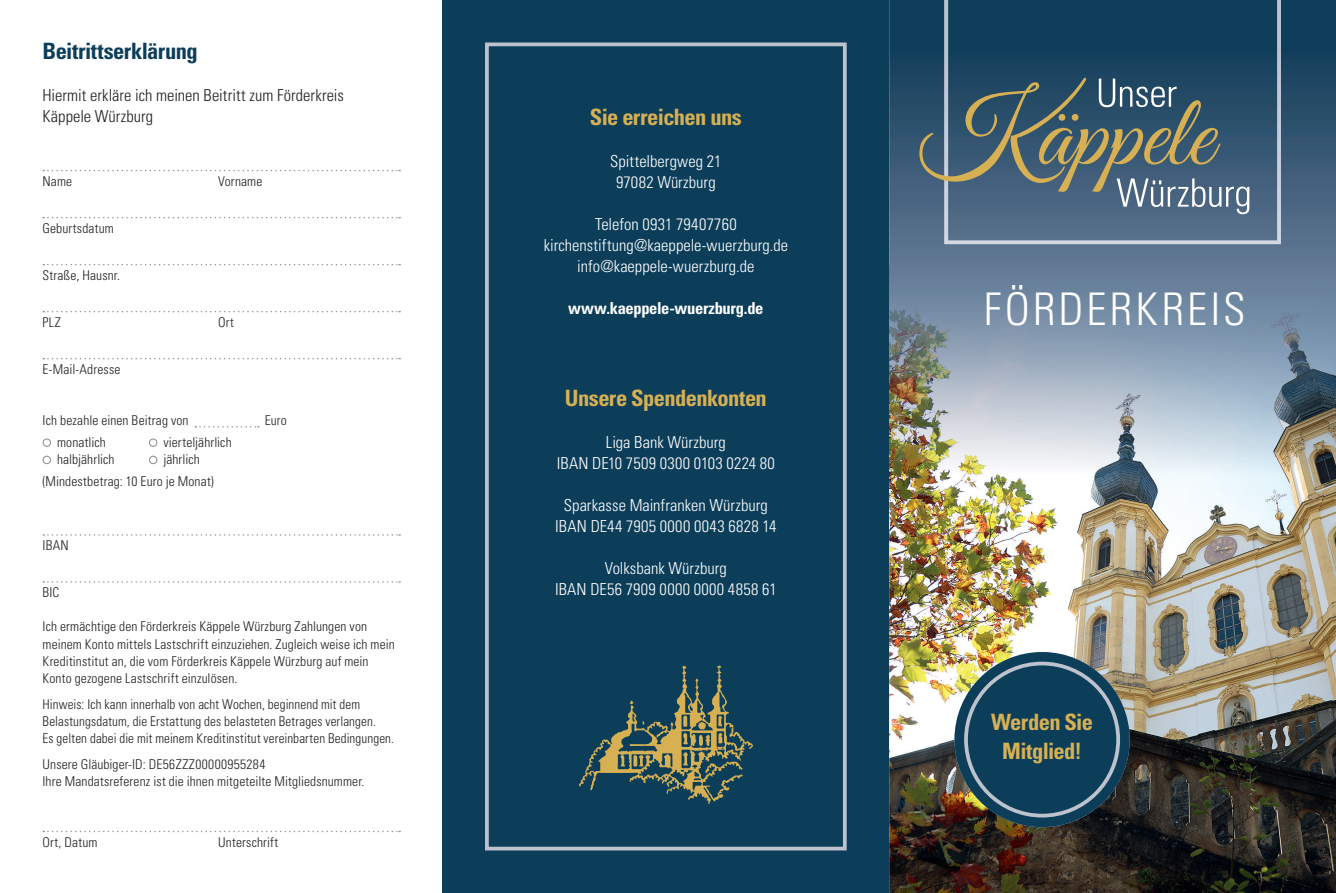
<style>
.page{position:relative;width:1336px;height:893px;background:#fff}
.page>*{position:absolute;margin:0;border:0;box-sizing:border-box;transform-origin:0 0}
.t1{font:300 condensed 45px "Univers LT Std";letter-spacing:.07em;color:#fff}
.t2{font:700 condensed 22.5px/28.5px "Univers LT Std";letter-spacing:-.025em;color:#d6b053;text-align:center}
.t3{font:700 condensed 22.5px "Univers LT Std";letter-spacing:-.02em;color:#0c3e5a}
.t4{font:300 condensed 16.5px/21px "Univers LT Std";letter-spacing:.005em;color:#fff;text-align:center}
.t5{font:300 condensed 16.5px/21px "Univers LT Std";color:#231f20}
.t6{font:700 condensed 16.5px "Univers LT Std";letter-spacing:-.02em;color:#fff}
.t7{font:300 condensed 13.5px/17.2px "Univers LT Std";letter-spacing:.01em;color:#231f20}
</style>
<div class="page">
<div style="left:442px;top:0;width:447px;height:893px;background:#0c3e5a"></div>
<img style="left:889px;top:499px;width:49px;height:394px">
<img style="left:938px;top:499px;width:397px;height:184px">
<img style="left:938px;top:683px;width:49px;height:210px">
<img style="left:1087px;top:683px;width:248px;height:210px">
<img style="left:987px;top:817px;width:100px;height:76px">
<svg style="left:889px;top:0;width:446px;height:265px;background:#3b5c78"></svg>
<img style="left:889px;top:265px;width:446px;height:234px">
<svg style="left:43px;top:170px;width:357px;height:1px"></svg>
<svg style="left:43px;top:217px;width:357px;height:1px"></svg>
<svg style="left:43px;top:264px;width:357px;height:1px"></svg>
<svg style="left:43px;top:311px;width:357px;height:1px"></svg>
<svg style="left:43px;top:358px;width:357px;height:1px"></svg>
<svg style="left:195px;top:426px;width:64px;height:1px"></svg>
<svg style="left:43px;top:534px;width:357px;height:2px"></svg>
<svg style="left:43px;top:581px;width:357px;height:2px"></svg>
<svg style="left:43px;top:831px;width:357px;height:1px"></svg>
<div style="left:43px;top:438px;width:8px;height:9px;border:1px solid #939598;border-radius:50%"></div>
<div style="left:149px;top:438px;width:8px;height:9px;border:1px solid #939598;border-radius:50%"></div>
<div style="left:43px;top:456px;width:8px;height:8px;border:1px solid #939598;border-radius:50%"></div>
<div style="left:149px;top:456px;width:8px;height:8px;border:1px solid #939598;border-radius:50%"></div>
<svg style="left:944px;top:0;width:336px;height:244px;background:#2d536e"></svg>
<svg style="left:485px;top:43px;width:361px;height:807px"></svg>
<svg style="left:919px;top:78px;width:330px;height:136px;background:#506772"></svg>
<svg style="left:578px;top:665px;width:175px;height:139px"></svg>
<div style="left:954px;top:652px;width:175px;height:175px;background:#0c3e5a;border-radius:50%"></div>
<svg style="left:963px;top:662px;width:156px;height:155px"></svg>
<h2 class="t3" style="left:43px;top:37px;width:157px">Beitrittserklärung</h2>
<p class="t5" style="left:43px;top:85px;width:303px">Hiermit erkläre ich meinen Beitritt zum Förderkreis<br>Käppele Würzburg</p>
<p class="t7" style="left:43px;top:172px;width:31px">Name</p>
<p class="t7" style="left:218px;top:172px;width:46px">Vorname</p>
<p class="t7" style="left:43px;top:219px;width:73px">Geburtsdatum</p>
<p class="t7" style="left:43px;top:266px;width:79px">Straße, Hausnr.</p>
<p class="t7" style="left:43px;top:313px;width:20px">PLZ</p>
<p class="t7" style="left:218px;top:313px;width:17px">Ort</p>
<p class="t7" style="left:43px;top:360px;width:79px">E-Mail-Adresse</p>
<p class="t7" style="left:43px;top:412px;width:147px">Ich bezahle einen Beitrag von</p>
<p class="t7" style="left:265px;top:412px;width:24px">Euro</p>
<p class="t7" style="left:57px;top:434px;width:50px">monatlich</p>
<p class="t7" style="left:163px;top:434px;width:70px">vierteljährlich</p>
<p class="t7" style="left:57px;top:451px;width:59px">halbjährlich</p>
<p class="t7" style="left:43px;top:449px;width:173px;line-height:21.5px;text-indent:121px">jährlich (Mindestbetrag: 10 Euro je Monat)</p>
<p class="t7" style="left:43px;top:537px;width:28px">IBAN</p>
<p class="t7" style="left:43px;top:584px;width:18px">BIC</p>
<p class="t7" style="left:43px;top:618px;width:353px">Ich ermächtige den Förderkreis Käppele Würzburg Zahlungen von meinem Konto mittels Lastschrift einzuziehen. Zugleich weise ich mein Kreditinstitut an, die vom Förderkreis Käppele Würzburg auf mein Konto gezogene Lastschrift einzulösen.</p>
<p class="t7" style="left:43px;top:696px;width:353px">Hinweis: Ich kann innerhalb von acht Wochen, beginnend mit dem<br>Belastungsdatum, die Erstattung des belasteten Betrages verlangen.<br>Es gelten dabei die mit meinem Kreditinstitut vereinbarten Bedingungen.</p>
<p class="t7" style="left:43px;top:756px;width:323px">Unsere Gläubiger-ID: DE56ZZZ00000955284<br>Ihre Mandatsreferenz ist die ihnen mitgeteilte Mitgliedsnummer.</p>
<p class="t7" style="left:43px;top:833px;width:57px">Ort, Datum</p>
<p class="t7" style="left:218px;top:833px;width:62px">Unterschrift</p>
<h2 class="t2" style="left:590px;top:103px;width:153px">Sie erreichen uns</h2>
<p class="t4" style="left:610px;top:151px;width:113px">Spittelbergweg 21<br>97082 Würzburg</p>
<p class="t4" style="left:543px;top:214px;width:246px">Telefon 0931 79407760 kirchenstiftung@kaeppele-wuerzburg.de info@kaeppele-wuerzburg.de</p>
<p class="t6" style="left:568px;top:298px;width:197px">www.kaeppele-wuerzburg.de</p>
<h2 class="t2" style="left:564px;top:384px;width:203px">Unsere Spendenkonten</h2>
<p class="t4" style="left:557px;top:432px;width:219px">Liga Bank Würzburg<br>IBAN DE10 7509 0300 0103 0224 80</p>
<p class="t4" style="left:555px;top:495px;width:222px">Sparkasse Mainfranken Würzburg<br>IBAN DE44 7905 0000 0043 6828 14</p>
<p class="t4" style="left:555px;top:558px;width:223px">Volksbank Würzburg<br>IBAN DE56 7909 0000 0000 4858 61</p>
<h1 class="t1" style="left:983px;top:282px;width:263px">FÖRDERKREIS</h1>
<h2 class="t2" style="left:990px;top:708px;width:103px">Werden Sie<br>Mitglied!</h2>
</div>
